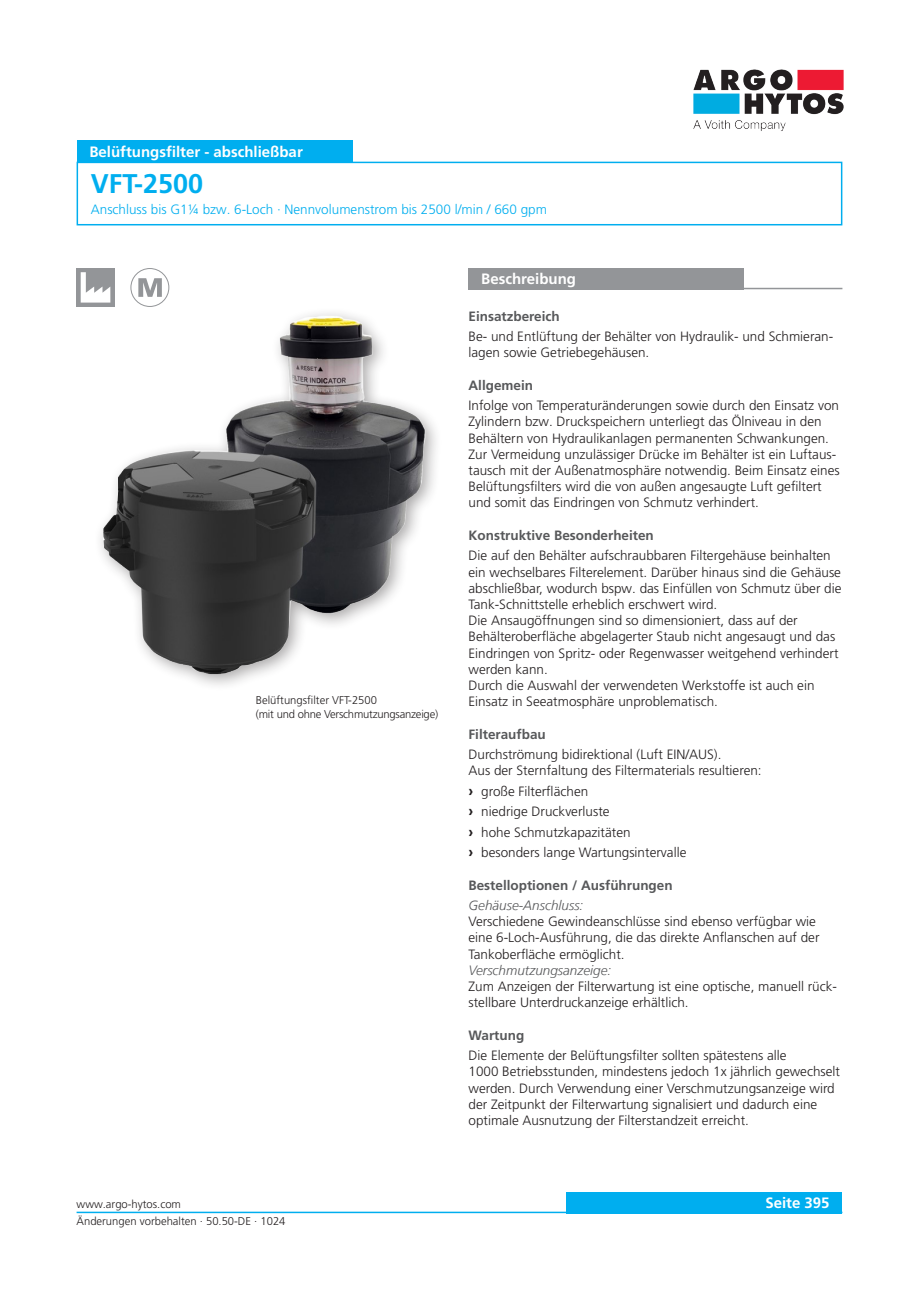
<style>
.page{position:relative;width:919px;height:1289px;background:#fff}
.page>*{position:absolute;margin:0;border:0;box-sizing:border-box;transform-origin:0 0}
._01_Headline_blue{font:700 27px "Frutiger LT Pro";color:#00aeef}
._04_Headline_white{font:700 15px "Frutiger LT Pro";color:#fff}
._06_Copytext{font:300 13.5px/16.2px "Frutiger LT Pro";color:#231f20}
._05_Subline_Copytext{font:700 13.5px "Frutiger LT Pro";color:#57585a}
._03_HeadlineCopytext_blue{font:300 13.5px "Frutiger LT Pro";color:#00aeef}
._06_Copytext-2{font:italic 300 13.5px "Frutiger LT";color:#57585a}
._10_Subline_Italic{font:italic 300 13.5px "Frutiger LT";color:#57585a}
._08_Legend{font:300 11.25px/13.5px "Frutiger LT Pro";letter-spacing:-.02em;color:#231f20}
._08_Legend-2{font:300 11.25px "Frutiger LT Pro";color:#231f20}
.s1{font-weight:700;font-size:15px}
</style>
<div class="page">
<div style="left:566px;top:1191px;width:276px;height:22px;background:#00aeef"></div>
<hr style="left:77px;top:1211px;width:765px;height:2px;background:#00aeef">
<img style="left:693px;top:69px;width:151px;height:62px">
<div style="left:77px;top:162px;width:765px;height:63px;border:2px solid #00aeef"></div>
<div style="left:77px;top:140px;width:275px;height:22px;background:#00aeef"></div>
<div style="left:468px;top:268px;width:276px;height:21px;background:#939598"></div>
<hr style="left:468px;top:288px;width:374px;height:1px;background:#939598">
<svg style="left:77px;top:268px;width:38px;height:38px"></svg>
<svg style="left:81px;top:272px;width:29px;height:30px"></svg>
<div style="left:130px;top:268px;width:39px;height:39px;border:1px solid #939598;border-radius:50%"></div>
<svg style="left:138px;top:278px;width:24px;height:19px"></svg>
<img style="left:100px;top:313px;width:333px;height:365px">
<p class="_04_Headline_white" style="left:89px;top:143px;width:215px">Belüftungsfilter - abschließbar</p>
<p class="_01_Headline_blue" style="left:91px;top:168px;width:114px">VFT-2500</p>
<p class="_03_HeadlineCopytext_blue" style="left:91px;top:201px;width:457px">Anschluss bis G1¼ bzw. 6-Loch · Nennvolumenstrom bis 2500 l/min / 660 gpm</p>
<p class="_08_Legend" style="left:256px;top:694px;width:184px">Belüftungsfilter VFT-2500<br>(mit und ohne Verschmutzungsanzeige)</p>
<p class="_04_Headline_white" style="left:481px;top:270px;width:96px">Beschreibung</p>
<p class="_05_Subline_Copytext" style="left:468px;top:308px;width:93px">Einsatzbereich</p>
<p class="_06_Copytext" style="left:468px;top:328px;width:366px">Be- und Entlüftung der Behälter von Hydraulik- und Schmieran&shy;lagen sowie Getriebegehäusen.</p>
<p class="_05_Subline_Copytext" style="left:468px;top:377px;width:66px">Allgemein</p>
<p class="_06_Copytext" style="left:468px;top:397px;width:372px">Infolge von Temperaturänderungen sowie durch den Einsatz von<br>Zylindern bzw. Druckspeichern unterliegt das Ölniveau in den<br>Behältern von Hydraulikanlagen permanenten Schwankungen.</p>
<p class="_06_Copytext" style="left:468px;top:446px;width:373px">Zur Vermeidung unzulässiger Drücke im Behälter ist ein Luftaus&shy;tausch mit der Außenatmosphäre notwendig. Beim Einsatz eines Belüftungsfilters wird die von außen angesaugte Luft gefiltert und somit das Eindringen von Schmutz verhindert.</p>
<p class="_05_Subline_Copytext" style="left:468px;top:527px;width:187px">Konstruktive Besonderheiten</p>
<p class="_06_Copytext" style="left:468px;top:547px;width:364px">Die auf den Behälter aufschraubbaren Filtergehäuse beinhalten</p>
<p class="_06_Copytext" style="left:468px;top:564px;width:374px">ein wechselbares Filterelement. Darüber hinaus sind die Gehäuse</p>
<p class="_06_Copytext" style="left:468px;top:580px;width:374px">abschließbar, wodurch bspw. das Einfüllen von Schmutz über die</p>
<p class="_06_Copytext" style="left:468px;top:596px;width:250px">Tank-Schnittstelle erheblich erschwert wird.</p>
<p class="_06_Copytext" style="left:468px;top:612px;width:368px">Die Ansaugöffnungen sind so dimensioniert, dass auf der<br>Behälteroberfläche abgelagerter Staub nicht angesaugt und das</p>
<p class="_06_Copytext" style="left:468px;top:645px;width:371px">Eindringen von Spritz- oder Regenwasser weitgehend verhindert</p>
<p class="_06_Copytext" style="left:468px;top:661px;width:81px">werden kann.</p>
<p class="_06_Copytext" style="left:468px;top:677px;width:347px">Durch die Auswahl der verwendeten Werkstoffe ist auch ein</p>
<p class="_06_Copytext" style="left:468px;top:693px;width:251px">Einsatz in Seeatmosphäre unproblematisch.</p>
<p class="_05_Subline_Copytext" style="left:468px;top:726px;width:79px">Filteraufbau</p>
<p class="_06_Copytext" style="left:468px;top:746px;width:254px">Durchströmung bidirektional (Luft EIN/AUS).</p>
<p class="_06_Copytext" style="left:468px;top:762px;width:295px">Aus der Sternfaltung des Filtermaterials resultieren:</p>
<p class="_06_Copytext" style="left:468px;top:783px;width:121px"><span class="s1">›</span> große Filterflächen</p>
<p class="_06_Copytext" style="left:468px;top:803px;width:143px"><span class="s1">›</span> niedrige Druckverluste</p>
<p class="_06_Copytext" style="left:468px;top:824px;width:164px"><span class="s1">›</span> hohe Schmutzkapazitäten</p>
<p class="_06_Copytext" style="left:468px;top:844px;width:219px"><span class="s1">›</span> besonders lange Wartungsintervalle</p>
<p class="_05_Subline_Copytext" style="left:468px;top:877px;width:206px">Bestelloptionen / Ausführungen</p>
<p class="_10_Subline_Italic" style="left:468px;top:897px;width:116px">Gehäuse-Anschluss:</p>
<p class="_06_Copytext" style="left:468px;top:913px;width:352px">Verschiedene Gewindeanschlüsse sind ebenso verfügbar wie eine 6-Loch-Ausführung, die das direkte Anflanschen auf der<br>Tankoberfläche ermöglicht.</p>
<p class="_06_Copytext-2" style="left:468px;top:962px;width:144px">Verschmutzungsanzeige:</p>
<p class="_06_Copytext" style="left:468px;top:978px;width:370px">Zum Anzeigen der Filterwartung ist eine optische, manuell rück-</p>
<p class="_06_Copytext" style="left:468px;top:994px;width:222px">stellbare Unterdruckanzeige erhältlich.</p>
<p class="_05_Subline_Copytext" style="left:468px;top:1027px;width:57px">Wartung</p>
<p class="_06_Copytext" style="left:468px;top:1047px;width:320px">Die Elemente der Belüftungsfilter sollten spätestens alle</p>
<p class="_06_Copytext" style="left:468px;top:1063px;width:373px">1000 Betriebsstunden, mindestens jedoch 1x jährlich gewechselt</p>
<p class="_06_Copytext" style="left:468px;top:1079px;width:368px">werden. Durch Verwendung einer Verschmutzungsanzeige wird</p>
<p class="_06_Copytext" style="left:468px;top:1096px;width:350px">der Zeitpunkt der Filterwartung signalisiert und dadurch eine</p>
<p class="_06_Copytext" style="left:468px;top:1112px;width:282px">optimale Ausnutzung der Filterstandzeit erreicht.</p>
<p class="_08_Legend-2" style="left:77px;top:1197px;width:106px">www.argo-hytos.com</p>
<p class="_04_Headline_white" style="left:765px;top:1194px;width:66px">Seite 395</p>
<p class="_08_Legend-2" style="left:77px;top:1214px;width:210px">Änderungen vorbehalten · 50.50-DE · 1024</p>
</div>
